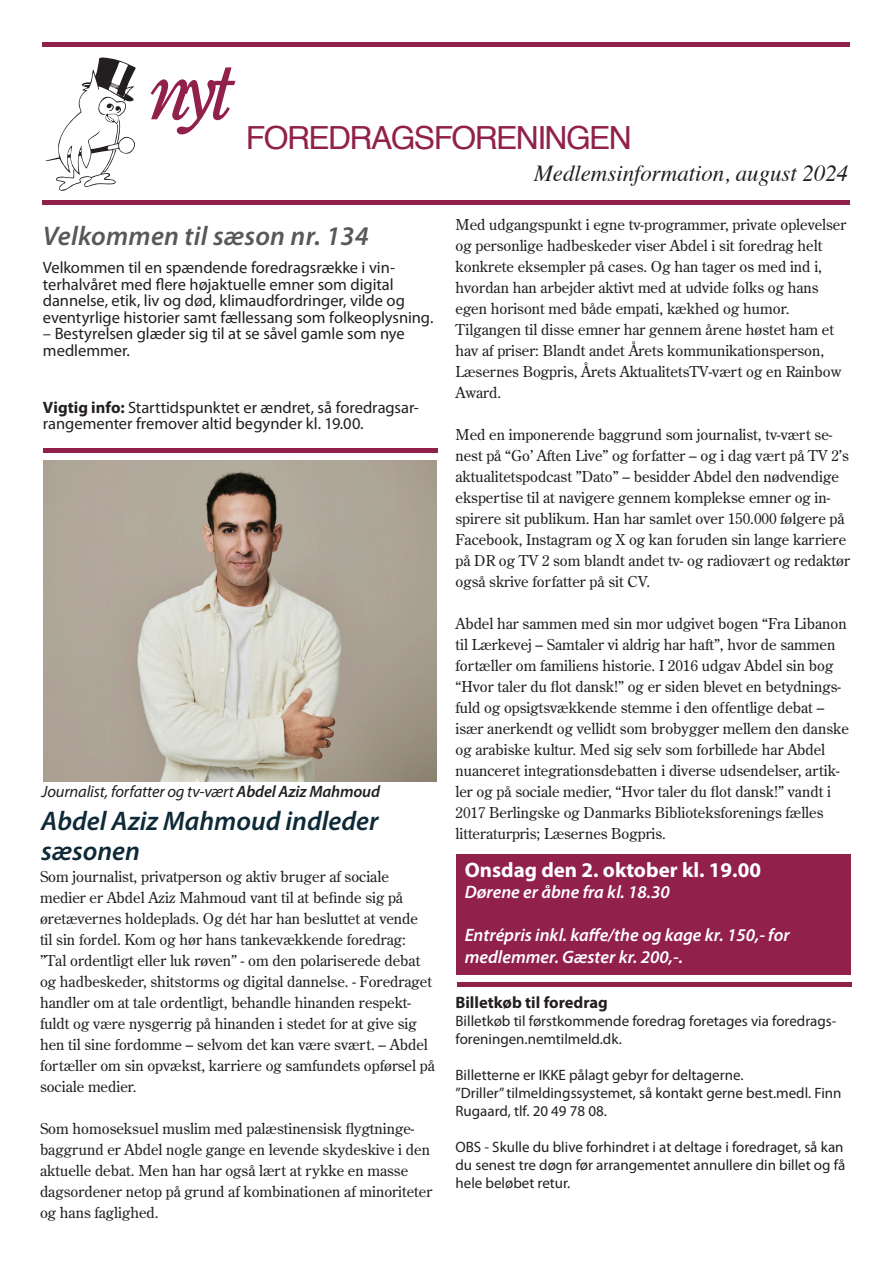
<style>
.page{position:relative;width:893px;height:1263px;background:#fff}
.page>*{position:absolute;margin:0;border:0;box-sizing:border-box;transform-origin:0 0}
.t1{font:italic 78.75px "Century Old Style Std";color:#91214b}
.t2{font:31.95px "Helvetica";letter-spacing:-.05em;color:#91214b}
.t3{font:italic 600 27px/30px "Myriad Pro";color:#0e2937}
.Overskrift_B{font:italic 600 27px "Myriad Pro";letter-spacing:.01em;color:#57585a}
.t4{font:italic 22.8px "Times";color:#231f20}
.t5{font:700 21px "Myriad Pro";color:#fff}
.t6{font:italic 600 18px/21.6px "Myriad Pro";color:#fff}
.Overskrift_B-2{font:16.5px/16.5px "Myriad Pro";color:#231f20}
.Overskrift_B-3{font:italic 16.5px "Myriad Pro";letter-spacing:-.01em;color:#231f20}
.t7{font:700 16.5px "Myriad Pro";color:#231f20}
.t8{font:15px/21px "Century Old Style Std";color:#231f20}
.t9{font:15px/18px "Myriad Pro";color:#231f20}
.s1{font-size:79.8px}
.s2{font-weight:700}
.s3{font-weight:600}
</style>
<div class="page">
<div style="left:43px;top:200px;width:807px;height:5px;background:#91214b"></div>
<svg style="left:45px;top:57px;width:91px;height:134px"></svg>
<img style="left:43px;top:460px;width:394px;height:322px">
<hr style="left:43px;top:43px;width:807px;height:4px;background:#91214b">
<div style="left:43px;top:448px;width:395px;height:5px;background:#91214b"></div>
<div style="left:456px;top:854px;width:394px;height:120px;background:#91214b"></div>
<div style="left:457px;top:982px;width:394px;height:5px;background:#91214b"></div>
<p class="t1" style="left:148px;top:42px;width:87px"><span class="s1">n</span>yt</p>
<p class="t2" style="left:246px;top:113px;width:387px">FOREDRAGSFORENINGEN</p>
<p class="t4" style="left:534px;top:153px;width:316px">Medlemsinformation, august 2024</p>
<p class="Overskrift_B" style="left:43px;top:218px;width:327px">Velkommen til sæson nr. 134</p>
<p class="Overskrift_B-2" style="left:43px;top:259px;width:392px">Velkommen til en spændende foredragsrække i vin&shy;terhalvåret med flere højaktuelle emner som digital dannelse, etik, liv og død, klimaudfordringer, vilde og eventyrlige historier samt fællessang som folkeoplysning.</p>
<p class="Overskrift_B-2" style="left:43px;top:325px;width:363px">– Bestyrelsen glæder sig til at se såvel gamle som nye medlemmer.</p>
<p class="Overskrift_B-2" style="left:43px;top:398px;width:377px"><span class="s2">Vigtig info:</span> Starttidspunktet er ændret, så foredragsar&shy;rangementer fremover altid begynder kl. 19.00.</p>
<p class="Overskrift_B-3" style="left:42px;top:782px;width:340px">Journalist, forfatter og tv-vært <span class="s3">Abdel Aziz Mahmoud</span></p>
<p class="t3" style="left:41px;top:805px;width:339px">Abdel Aziz Mahmoud indleder sæsonen</p>
<p class="t8" style="left:40px;top:866px;width:396px">Som journalist, privatperson og aktiv bruger af sociale medier er Abdel Aziz Mahmoud vant til at befinde sig på øretævernes holdeplads. Og dét har han besluttet at vende<br>til sin fordel. Kom og hør hans tankevækkende foredrag: ”Tal ordentligt eller luk røven” - om den polariserede debat og hadbeskeder, shitstorms og digital dannelse. - Foredraget handler om at tale ordentligt, behandle hinanden respekt&shy;fuldt og være nysgerrig på hinanden i stedet for at give sig hen til sine fordomme – selvom det kan være svært. – Abdel fortæller om sin opvækst, karriere og samfundets opførsel på sociale medier.</p>
<p class="t8" style="left:40px;top:1118px;width:394px">Som homoseksuel muslim med palæstinensisk flygtninge&shy;baggrund er Abdel nogle gange en levende skydeskive i den aktuelle debat. Men han har også lært at rykke en masse dagsordener netop på grund af kombinationen af minoriteter og hans faglighed.</p>
<p class="t8" style="left:455px;top:214px;width:392px">Med udgangspunkt i egne tv-programmer, private oplevelser og personlige hadbeskeder viser Abdel i sit foredrag helt konkrete eksempler på cases. Og han tager os med ind i, hvordan han arbejder aktivt med at udvide folks og hans egen horisont med både empati, kækhed og humor.</p>
<p class="t8" style="left:455px;top:319px;width:387px">Tilgangen til disse emner har gennem årene høstet ham et hav af priser: Blandt andet Årets kommunikationsperson, Læsernes Bogpris, Årets AktualitetsTV-vært og en Rainbow Award.</p>
<p class="t8" style="left:455px;top:424px;width:396px">Med en imponerende baggrund som journalist, tv-vært se&shy;nest på “Go’ Aften Live” og forfatter – og i dag vært på TV 2’s aktualitetspodcast ”Dato” – besidder Abdel den nødvendige ekspertise til at navigere gennem komplekse emner og in&shy;spirere sit publikum. Han har samlet over 150.000 følgere på Facebook, Instagram og X og kan foruden sin lange karriere på DR og TV 2 som blandt andet tv- og radiovært og redaktør også skrive forfatter på sit CV.</p>
<p class="t8" style="left:455px;top:613px;width:395px">Abdel har sammen med sin mor udgivet bogen “Fra Libanon til Lærkevej – Samtaler vi aldrig har haft”, hvor de sammen fortæller om familiens historie. I 2016 udgav Abdel sin bog “Hvor taler du flot dansk!” og er siden blevet en betydnings&shy;fuld og opsigtsvækkende stemme i den offentlige debat – især anerkendt og vellidt som brobygger mellem den danske og arabiske kultur. Med sig selv som forbillede har Abdel nuanceret integrationsdebatten i diverse udsendelser, artik&shy;ler og på sociale medier, “Hvor taler du flot dansk!” vandt i 2017 Berlingske og Danmarks Biblioteksforenings fælles litteraturpris; Læsernes Bogpris.</p>
<p class="t5" style="left:465px;top:856px;width:298px">Onsdag den 2. oktober kl. 19.00</p>
<p class="t6" style="left:465px;top:881px;width:207px">Dørene er åbne fra kl. 18.30</p>
<p class="t6" style="left:465px;top:924px;width:327px">Entrépris inkl. kaffe/the og kage kr. 150,- for medlemmer. Gæster kr. 200,-.</p>
<p class="t7" style="left:455px;top:992px;width:154px">Billetkøb til foredrag</p>
<p class="t9" style="left:455px;top:1012px;width:382px">Billetkøb til førstkommende foredrag foretages via foredrags&shy;foreningen.nemtilmeld.dk.</p>
<p class="t9" style="left:455px;top:1066px;width:289px">Billetterne er IKKE pålagt gebyr for deltagerne.</p>
<p class="t9" style="left:455px;top:1084px;width:387px">”Driller” tilmeldingssystemet, så kontakt gerne best.medl. Finn<br>Rugaard, tlf. 20 49 78 08.</p>
<p class="t9" style="left:455px;top:1138px;width:391px">OBS - Skulle du blive forhindret i at deltage i foredraget, så kan du senest tre døgn før arrangementet annullere din billet og få hele beløbet retur.</p>
</div>
